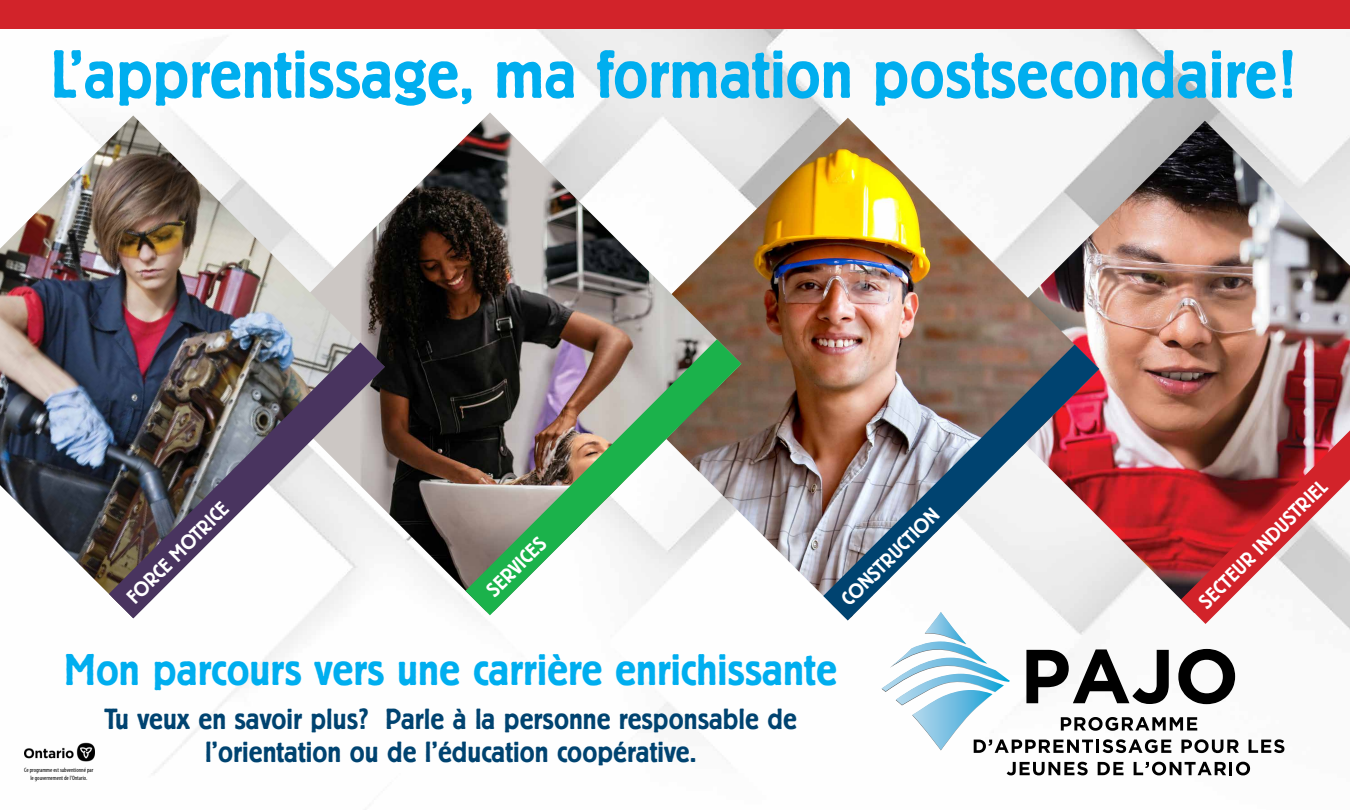
<style>
.page{position:relative;width:1350px;height:810px;background:#fff}
.page>*{position:absolute;margin:0;border:0;box-sizing:border-box;transform-origin:0 0}
.t1{font:500 67.25px "Berliner Grotesk";color:#00aeef}
.t2{font:500 43.81px "Berliner Grotesk";color:#00aeef}
.t3{font:500 28.81px/32.5px "Berliner Grotesk";color:#004370;text-align:center}
.t4{font:500 20px "Berliner Grotesk";color:#fff}
.t5{font:condensed 6.25px/7.5px "Myriad Pro";color:#000;text-align:center}
</style>
<div class="page">
<img style="left:55px;top:29px;width:1225px;height:747px">
<img style="left:1099px;top:121px;width:251px;height:309px">
<img style="left:596px;top:118px;width:503px;height:503px">
<img style="left:823px;top:344px;width:276px;height:276px">
<img style="left:239px;top:112px;width:502px;height:500px">
<img style="left:465px;top:339px;width:276px;height:276px">
<div style="left:0;top:0;width:1350px;height:29px;background:#d2232a"></div>
<img style="left:0;top:115px;width:385px;height:503px">
<img style="left:109px;top:342px;width:276px;height:276px">
<img style="left:24px;top:740px;width:71px;height:24px">
<svg style="left:1007px;top:762px;width:81px;height:13px"></svg>
<svg style="left:1098px;top:762px;width:26px;height:13px"></svg>
<svg style="left:1134px;top:762px;width:116px;height:13px"></svg>
<svg style="left:882px;top:430px;width:468px;height:323px"></svg>
<h1 class="t1" style="left:50px;top:38px;width:1246px">L’apprentissage, ma formation postsecondaire!</h1>
<p class="t4" style="left:123px;top:593px;width:136px;rotate:-45deg">FORCE MOTRICE</p>
<p class="t4" style="left:482px;top:586px;width:76px;rotate:-45deg">SERVICES</p>
<p class="t4" style="left:837px;top:595px;width:131px;rotate:-45deg">CONSTRUCTION</p>
<h2 class="t2" style="left:64px;top:646px;width:775px">Mon parcours vers une carrière enrichissante</h2>
<p class="t3" style="left:104px;top:704px;width:694px">Tu veux en savoir plus? Parle à la personne responsable de l’orientation ou de l’éducation coopérative.</p>
<p class="t5" style="left:24px;top:766px;width:71px">Ce programme est subventionné par le gouvernement de l’Ontario.</p>
<p class="t4" style="left:1195px;top:597px;width:174px;rotate:-45deg">SECTEUR INDUSTRIEL</p>
</div>
